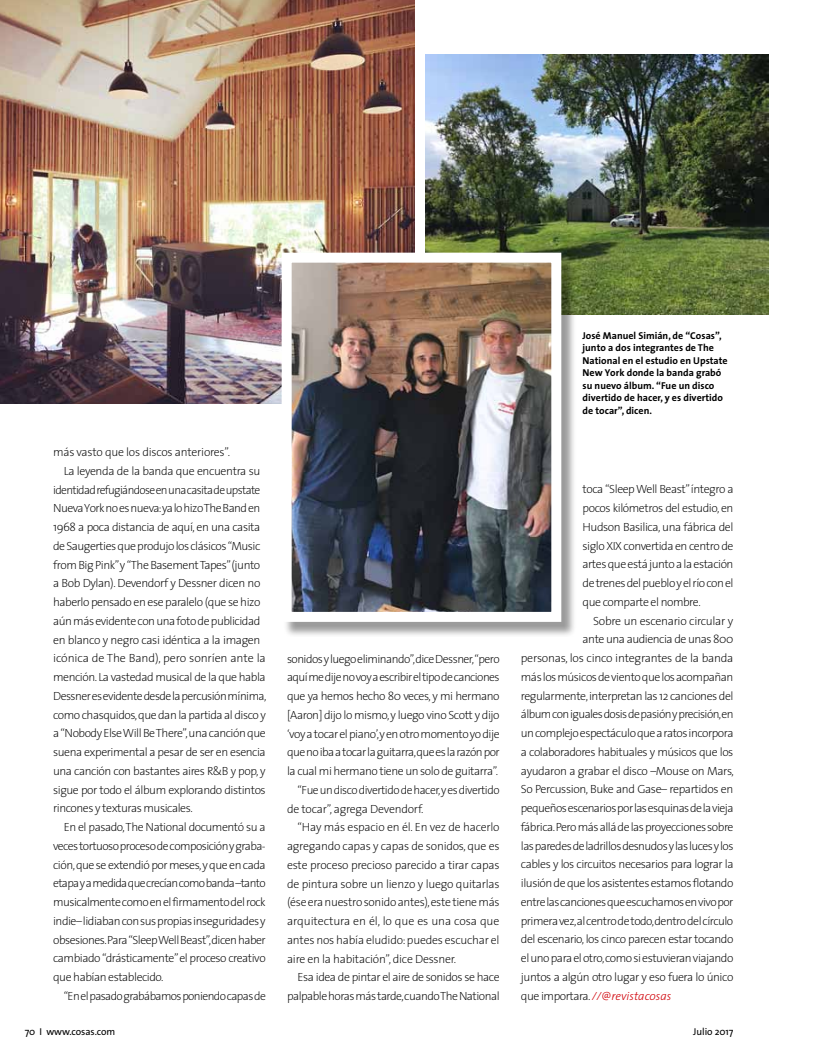
<style>
.page{position:relative;width:815px;height:1063px;background:#fff}
.page>*{position:absolute;margin:0;border:0;box-sizing:border-box;transform-origin:0 0}
.t1{font:200 11.88px/18.8px "The Sans";letter-spacing:-.04em;color:#000;text-align:justify}
.t2{font:200 11.88px "The Sans";letter-spacing:-.02em;color:#000}
.t3{font:200 11.88px "The Sans";letter-spacing:-.01em;color:#000}
.t4{font:italic 300 11.88px "The Sans";color:#d1050c}
.t5{font:700 10px/12.5px "The Sans";color:#000}
.t6{font:10px "The Sans";letter-spacing:-.005em;color:#000}
.s1{font-weight:200;font-style:normal;color:#000}
</style>
<div class="page">
<img style="left:425px;top:54px;width:344px;height:260px">
<img style="left:0;top:0;width:415px;height:403px">
<div style="left:284px;top:254px;width:293px;height:383px;background:#000;opacity:.4"></div>
<img style="left:293px;top:264px;width:257px;height:347px">
<div style="left:282px;top:253px;width:279px;height:369px;border:10px solid #fff"></div>
<p class="t2" style="left:53px;top:446px;width:179px">más vasto que los discos anteriores”.</p>
<p class="t1" style="left:64px;top:462px;width:198px">La leyenda de la banda que encuentra su</p>
<p class="t1" style="left:53px;top:481px;width:209px">identidad refugiándose en una casita de upstate</p>
<p class="t1" style="left:53px;top:499px;width:209px">Nueva York no es nueva:ya lo hizo The Band en</p>
<p class="t1" style="left:53px;top:518px;width:209px">1968 a poca distancia de aquí, en una casita</p>
<p class="t1" style="left:53px;top:537px;width:209px">de Saugerties que produjo los clásicos “Music</p>
<p class="t1" style="left:53px;top:556px;width:209px">from Big Pink” y “The Basement Tapes” (junto</p>
<p class="t1" style="left:53px;top:574px;width:209px">a Bob Dylan). Devendorf y Dessner dicen no</p>
<p class="t1" style="left:53px;top:593px;width:209px">haberlo pensado en ese paralelo (que se hizo</p>
<p class="t1" style="left:53px;top:612px;width:209px">aún más evidente con una foto de publicidad</p>
<p class="t1" style="left:53px;top:631px;width:209px">en blanco y negro casi idéntica a la imagen</p>
<p class="t3" style="left:53px;top:652px;width:214px">icónica de The Band), pero sonríen ante la</p>
<p class="t1" style="left:53px;top:668px;width:214px">mención. La vastedad musical de la que habla</p>
<p class="t1" style="left:53px;top:687px;width:215px">Dessner es evidente desde la percusión mínima,</p>
<p class="t1" style="left:53px;top:706px;width:214px">como chasquidos, que dan la partida al disco y</p>
<p class="t1" style="left:53px;top:724px;width:214px">a “Nobody Else Will Be There”,una canción que</p>
<p class="t1" style="left:53px;top:743px;width:214px">suena experimental a pesar de ser en esencia</p>
<p class="t1" style="left:53px;top:762px;width:214px">una canción con bastantes aires R&amp;B y pop, y</p>
<p class="t1" style="left:53px;top:781px;width:214px">sigue por todo el álbum explorando distintos</p>
<p class="t1" style="left:53px;top:799px;width:141px">rincones y texturas musicales.</p>
<p class="t1" style="left:64px;top:818px;width:204px">En el pasado, The National documentó su a</p>
<p class="t1" style="left:53px;top:837px;width:214px">veces tortuoso proceso de composición y graba-</p>
<p class="t1" style="left:53px;top:856px;width:214px">ción, que se extendió por meses, y que en cada</p>
<p class="t1" style="left:53px;top:874px;width:214px">etapa y a medida que crecían como banda –tanto</p>
<p class="t1" style="left:53px;top:893px;width:214px">musicalmente como en el firmamento del rock</p>
<p class="t1" style="left:53px;top:912px;width:214px">indie– lidiaban con sus propias inseguridades y</p>
<p class="t1" style="left:53px;top:931px;width:214px">obsesiones.Para “Sleep Well Beast”,dicen haber</p>
<p class="t1" style="left:53px;top:949px;width:214px">cambiado “drásticamente” el proceso creativo</p>
<p class="t1" style="left:53px;top:968px;width:112px">que habían establecido.</p>
<p class="t1" style="left:64px;top:987px;width:204px">“En el pasado grabábamos poniendo capas de</p>
<p class="t5" style="left:583px;top:329px;width:147px">José Manuel Simián, de “Cosas”, junto a dos integrantes de The<br>National en el estudio en Upstate<br>New York donde la banda grabó su nuevo álbum. “Fue un disco divertido de hacer, y es divertido de tocar”, dicen.</p>
<p class="t1" style="left:287px;top:650px;width:214px">sonidos y luego eliminando”,dice Dessner,“pero</p>
<p class="t1" style="left:287px;top:668px;width:214px">aquí me dije no voy a escribir el tipo de canciones</p>
<p class="t1" style="left:287px;top:687px;width:214px">que ya hemos hecho 80 veces, y mi hermano</p>
<p class="t1" style="left:287px;top:706px;width:214px">[Aaron] dijo lo mismo, y luego vino Scott y dijo</p>
<p class="t1" style="left:287px;top:725px;width:214px">‘voy a tocar el piano’,y en otro momento yo dije</p>
<p class="t1" style="left:287px;top:743px;width:214px">que no iba a tocar la guitarra,que es la razón por</p>
<p class="t1" style="left:287px;top:762px;width:213px">la cual mi hermano tiene un solo de guitarra”.</p>
<p class="t1" style="left:298px;top:781px;width:203px">“Fue un disco divertido de hacer,y es divertido</p>
<p class="t2" style="left:287px;top:802px;width:138px">de tocar”, agrega Devendorf.</p>
<p class="t2" style="left:298px;top:821px;width:203px">“Hay más espacio en él. En vez de hacerlo</p>
<p class="t2" style="left:287px;top:840px;width:214px">agregando capas y capas de sonidos, que es</p>
<p class="t2" style="left:287px;top:858px;width:214px">este proceso precioso parecido a tirar capas</p>
<p class="t2" style="left:287px;top:877px;width:214px">de pintura sobre un lienzo y luego quitarlas</p>
<p class="t1" style="left:287px;top:893px;width:214px">(ése era nuestro sonido antes), este tiene más</p>
<p class="t3" style="left:287px;top:915px;width:214px">arquitectura en él, lo que es una cosa que</p>
<p class="t2" style="left:287px;top:933px;width:214px">antes nos había eludido: puedes escuchar el</p>
<p class="t2" style="left:287px;top:952px;width:171px">aire en la habitación”, dice Dessner.</p>
<p class="t1" style="left:298px;top:968px;width:203px">Esa idea de pintar el aire de sonidos se hace</p>
<p class="t1" style="left:287px;top:987px;width:214px">palpable horas más tarde,cuando The National</p>
<p class="t1" style="left:583px;top:480px;width:152px">toca “Sleep Well Beast” íntegro a pocos kilómetros del estudio, en Hudson Basilica, una fábrica del siglo XIX convertida en centro de artes que está junto a la estación de trenes del pueblo y el río con el que comparte el nombre.</p>
<p class="t1" style="left:593px;top:612px;width:142px">Sobre un escenario circular y</p>
<p class="t1" style="left:583px;top:630px;width:152px">ante una audiencia de unas 800</p>
<p class="t1" style="left:521px;top:649px;width:214px">personas, los cinco integrantes de la banda</p>
<p class="t1" style="left:521px;top:668px;width:214px">más los músicos de viento que los acompañan</p>
<p class="t1" style="left:521px;top:687px;width:214px">regularmente, interpretan las 12 canciones del</p>
<p class="t1" style="left:521px;top:705px;width:214px">álbum con iguales dosis de pasión y precisión,en</p>
<p class="t1" style="left:521px;top:724px;width:214px">un complejo espectáculo que a ratos incorpora</p>
<p class="t1" style="left:521px;top:743px;width:214px">a colaboradores habituales y músicos que los</p>
<p class="t1" style="left:521px;top:762px;width:215px">ayudaron a grabar el disco –Mouse on Mars,</p>
<p class="t1" style="left:521px;top:780px;width:214px">So Percussion, Buke and Gase– repartidos en</p>
<p class="t1" style="left:521px;top:799px;width:214px">pequeños escenarios por las esquinas de la vieja</p>
<p class="t1" style="left:521px;top:818px;width:214px">fábrica.Pero más allá de las proyecciones sobre</p>
<p class="t1" style="left:521px;top:837px;width:214px">las paredes de ladrillos desnudos y las luces y los</p>
<p class="t1" style="left:521px;top:855px;width:214px">cables y los circuitos necesarios para lograr la</p>
<p class="t1" style="left:521px;top:874px;width:214px">ilusión de que los asistentes estamos flotando</p>
<p class="t1" style="left:521px;top:893px;width:214px">entre las canciones que escuchamos en vivo por</p>
<p class="t1" style="left:521px;top:912px;width:214px">primera vez,al centro de todo,dentro del círculo</p>
<p class="t1" style="left:521px;top:930px;width:214px">del escenario, los cinco parecen estar tocando</p>
<p class="t1" style="left:521px;top:949px;width:214px">el uno para el otro,como si estuvieran viajando</p>
<p class="t1" style="left:521px;top:968px;width:214px">juntos a algún otro lugar y eso fuera lo único</p>
<p class="t4" style="left:521px;top:986px;width:152px"><span class="s1">que importara.</span> //@revistacosas</p>
<p class="t6" style="left:25px;top:1024px;width:92px">70 I www.cosas.com</p>
<p class="t6" style="left:693px;top:1024px;width:42px">Julio 2017</p>
</div>
